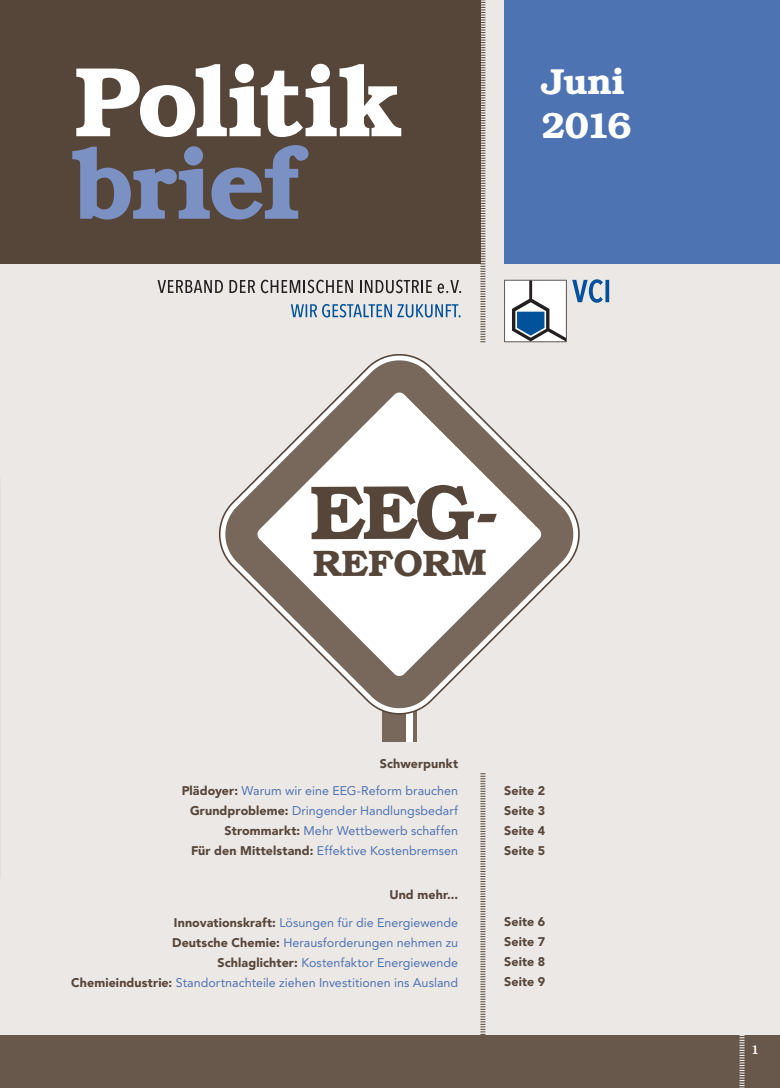
<style>
.page{position:relative;width:780px;height:1088px;background:#ece8e5}
.page>*{position:absolute;margin:0;border:0;box-sizing:border-box;transform-origin:0 0}
.t1{font:600 99.38px "Bookman Std";letter-spacing:-.025em;color:#fff}
.t2{font:600 99.38px "Bookman Std";letter-spacing:-.035em;color:#7b91c4}
.t3{font:600 76.75px "Bookman Std";color:#564539}
.t4{font:600 36.88px "Bookman Std";color:#564539}
.t5{font:600 36.25px/43.5px "Bookman Std";letter-spacing:-.03em;color:#fff}
.t6{font:12.5px/20px "Avenir LT Std";color:#4e73b2;text-align:right}
.t7{font:900 12.5px/20px "Avenir LT Std";letter-spacing:.005em;color:#564539;text-align:justify}
.t8{font:500 12.5px "Bookman Std";color:#fff}
.s1{font-weight:900;color:#564539}
.s2{font-weight:400;color:#4e73b2}
</style>
<div class="page">
<div style="left:0;top:1035px;width:780px;height:53px;background:#68574b"></div>
<svg style="left:739px;top:1035px;width:5px;height:53px"></svg>
<svg style="left:480px;top:0;width:5px;height:342px"></svg>
<svg style="left:480px;top:773px;width:5px;height:262px"></svg>
<div style="left:0;top:0;width:480px;height:264px;background:#564539"></div>
<div style="left:504px;top:0;width:276px;height:263px;background:#4e73b2"></div>
<svg style="left:504px;top:280px;width:62px;height:62px;background:#b6c1cb"></svg>
<svg style="left:572px;top:279px;width:37px;height:24px"></svg>
<svg style="left:157px;top:280px;width:66px;height:13px"></svg>
<svg style="left:229px;top:280px;width:26px;height:13px"></svg>
<svg style="left:261px;top:280px;width:92px;height:13px"></svg>
<svg style="left:360px;top:280px;width:101px;height:13px"></svg>
<svg style="left:291px;top:304px;width:169px;height:13px"></svg>
<svg style="left:219px;top:354px;width:361px;height:386px"></svg>
<h1 class="t1" style="left:74px;top:43px;width:330px">Politik</h1>
<h1 class="t2" style="left:74px;top:126px;width:227px">brief</h1>
<h3 class="t5" style="left:541px;top:60px;width:91px">Juni<br>2016</h3>
<h2 class="t3" style="left:310px;top:467px;width:190px">EEG-</h2>
<h3 class="t4" style="left:313px;top:541px;width:175px">REFORM</h3>
<p class="t6" style="left:182px;top:750px;width:278px;line-height:27.1px"><span class="s1">Schwerpunkt<br>Plädoyer:</span> Warum wir eine EEG-Reform brauchen</p>
<p class="t6" style="left:190px;top:800px;width:270px"><span class="s1">Grundprobleme:</span> Dringender Handlungsbedarf<br><span class="s1">Strommarkt:</span> Mehr Wettbewerb schaffen<br><span class="s1">Für den Mittelstand:</span> Effektive Kostenbremsen</p>
<p class="t7" style="left:174px;top:881px;width:286px;line-height:27.1px;text-align:right">Und mehr...<br>Innovationskraft: <span class="s2">Lösungen für die Energiewende</span></p>
<p class="t6" style="left:71px;top:932px;width:388px"><span class="s1">Deutsche Chemie:</span> Herausforderungen nehmen zu<br><span class="s1">Schlaglichter:</span> Kostenfaktor Energiewende<br><span class="s1">Chemieindustrie:</span> Standortnachteile ziehen Investitionen ins Ausland</p>
<p class="t7" style="left:504px;top:780px;width:43px">Seite 2<br>Seite 3<br>Seite 4<br>Seite 5</p>
<p class="t7" style="left:504px;top:912px;width:43px">Seite 6<br>Seite 7<br>Seite 8<br>Seite 9</p>
<p class="t8" style="left:751px;top:1042px;width:9px">1</p>
</div>
